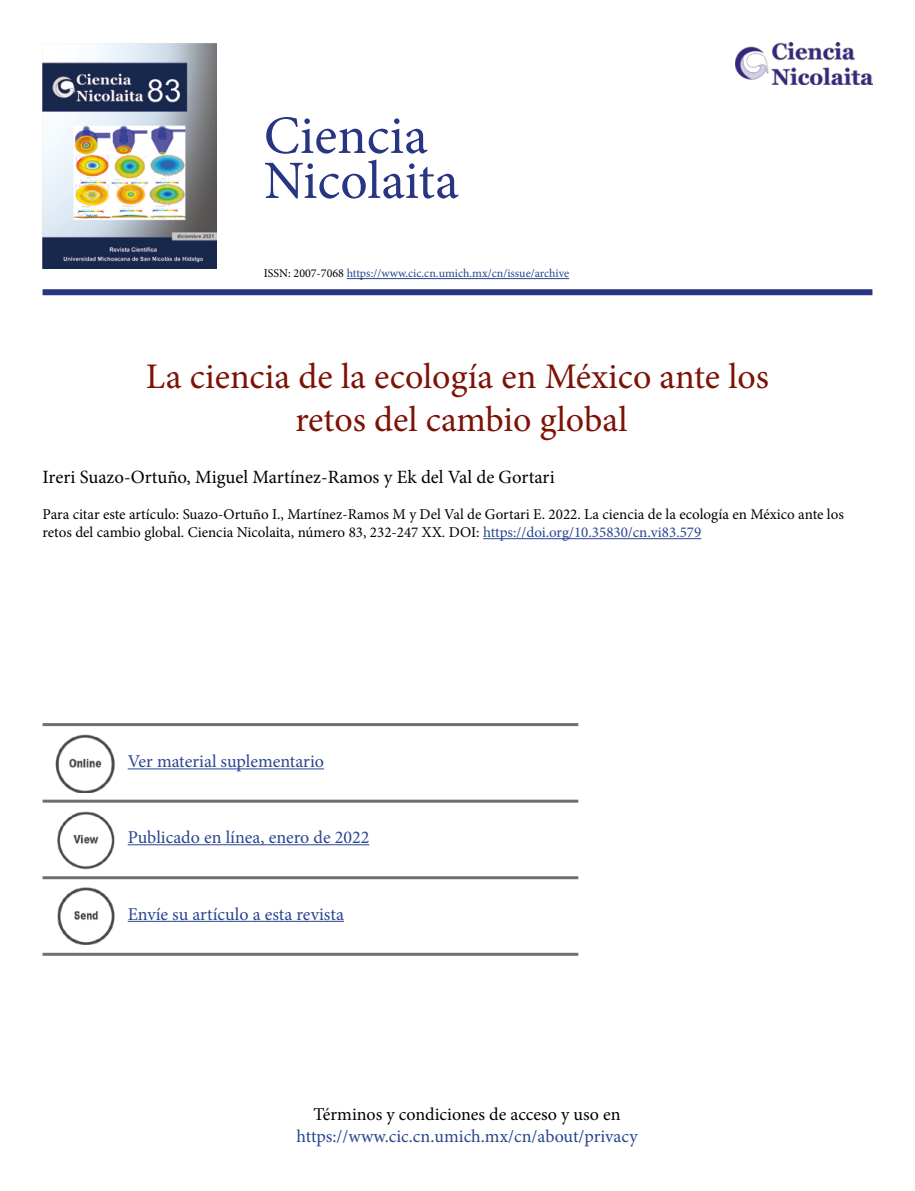
<style>
.page{position:relative;width:915px;height:1191px;background:#fff}
.page>*{position:absolute;margin:0;border:0;box-sizing:border-box;transform-origin:0 0}
.t1{font:54px/45px "Minion Pro";color:#283583}
.t2{font:36px/43.2px "Minion Pro";letter-spacing:.005em;color:#7d1206;text-align:center}
.t3{font:18.75px "Minion Pro";letter-spacing:-.005em;color:#000}
.t4{font:18px "Minion Pro";color:#284590}
.t5{font:18px "Minion Pro";color:#000}
.t6{font:15px/18px "Minion Pro";color:#000}
.t7{font:12px "Minion Pro";color:#284590}
.s1{color:#000}
.s2{color:#284590}
</style>
<div class="page">
<hr style="left:346px;top:278px;width:223px;height:1px;background:#284590">
<div style="left:43px;top:289px;width:829px;height:6px;background:#283583"></div>
<hr style="left:128px;top:768px;width:196px;height:1px;background:#284590">
<hr style="left:128px;top:844px;width:241px;height:1px;background:#284590">
<hr style="left:128px;top:921px;width:216px;height:1px;background:#284590">
<hr style="left:43px;top:723px;width:535px;height:3px;background:#706f6f">
<hr style="left:43px;top:799px;width:535px;height:3px;background:#706f6f">
<hr style="left:43px;top:876px;width:535px;height:3px;background:#706f6f">
<hr style="left:43px;top:952px;width:535px;height:3px;background:#706f6f">
<img style="left:735px;top:43px;width:137px;height:41px">
<img style="left:43px;top:43px;width:173px;height:225px">
<img style="left:57px;top:887px;width:58px;height:58px">
<img style="left:57px;top:811px;width:58px;height:58px">
<img style="left:56px;top:734px;width:59px;height:58px">
<hr style="left:483px;top:538px;width:218px;height:1px;background:#284590">
<h1 class="t1" style="left:264px;top:113px;width:196px">Ciencia<br>Nicolaita</h1>
<p class="t7" style="left:264px;top:265px;width:307px"><span class="s1">ISSN: 2007-7068</span> https://www.cic.cn.umich.mx/cn/issue/archive</p>
<h2 class="t2" style="left:146px;top:355px;width:624px">La ciencia de la ecología en México ante los retos del cambio global</h2>
<p class="t3" style="left:43px;top:464px;width:513px">Ireri Suazo-Ortuño, Miguel Martínez-Ramos y Ek del Val de Gortari</p>
<p class="t6" style="left:43px;top:505px;width:802px">Para citar este artículo: Suazo-Ortuño I., Martínez-Ramos M y Del Val de Gortari E. 2022. La ciencia de la ecología en México ante los retos del cambio global. Ciencia Nicolaita, número 83, 232-247 XX. DOI: <span class="s2">https://doi.org/10.35830/cn.vi83.579</span></p>
<p class="t4" style="left:128px;top:749px;width:198px">Ver material suplementario</p>
<p class="t4" style="left:128px;top:825px;width:243px">Publicado en línea, enero de 2022</p>
<p class="t4" style="left:128px;top:901px;width:218px">Envíe su artículo a esta revista</p>
<p class="t5" style="left:313px;top:1102px;width:308px">Términos y condiciones de acceso y uso en</p>
<p class="t4" style="left:296px;top:1123px;width:343px">https://www.cic.cn.umich.mx/cn/about/privacy</p>
</div>
